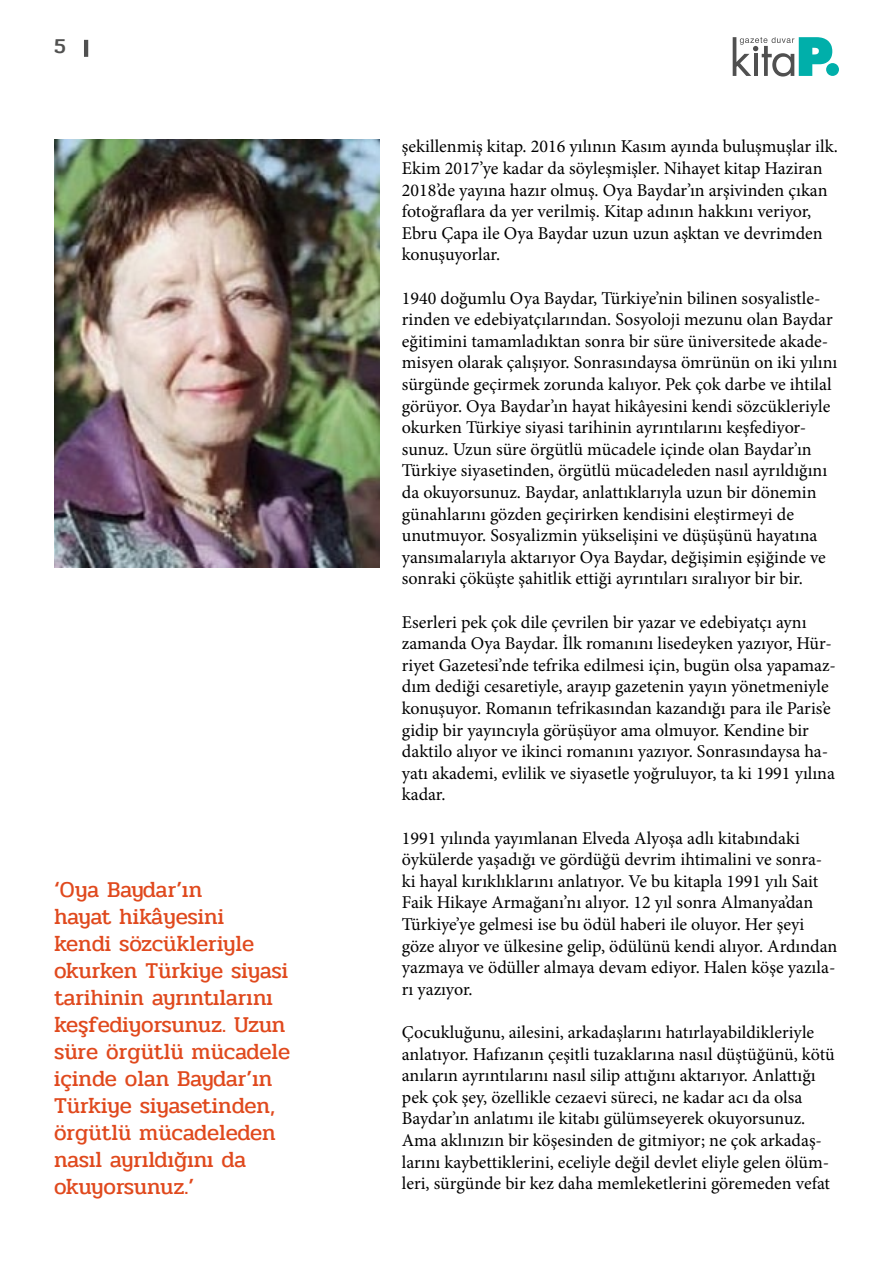
<style>
.page{position:relative;width:893px;height:1263px;background:#fff}
.page>*{position:absolute;margin:0;border:0;box-sizing:border-box;transform-origin:0 0}
.t1{font:22.5px/27px "Pridi";color:#e0491d}
.t2{font:500 21px "Pridi";color:#515150}
.t3{font:18px/21.6px "Minion Pro";color:#000}
</style>
<div class="page">
<svg style="left:733px;top:37px;width:99px;height:40px"></svg>
<div style="left:826px;top:63px;width:13px;height:13px;background:#00afaa;border-radius:50%"></div>
<hr style="left:84px;top:40px;width:4px;height:17px;background:#505050">
<img style="left:54px;top:139px;width:325px;height:428px">
<p class="t2" style="left:54px;top:31px;width:13px">5</p>
<p class="t1" style="left:54px;top:876px;width:238px">‘Oya Baydar’ın<br>hayat hikâyesini<br>kendi sözcükleriyle okurken Türkiye siyasi tarihinin ayrıntılarını keşfediyorsunuz. Uzun süre örgütlü mücadele içinde olan Baydar’ın<br>Türkiye siyasetinden, örgütlü mücadeleden nasıl ayrıldığını da okuyorsunuz.’</p>
<p class="t3" style="left:402px;top:136px;width:438px">şekillenmiş kitap. 2016 yılının Kasım ayında buluşmuşlar ilk.<br>Ekim 2017’ye kadar da söyleşmişler. Nihayet kitap Haziran 2018’de yayına hazır olmuş. Oya Baydar’ın arşivinden çıkan fotoğraflara da yer verilmiş. Kitap adının hakkını veriyor, Ebru Çapa ile Oya Baydar uzun uzun aşktan ve devrimden konuşuyorlar.</p>
<p class="t3" style="left:402px;top:287px;width:437px">1940 doğumlu Oya Baydar, Türkiye’nin bilinen sosyalistle&shy;rinden ve edebiyatçılarından. Sosyoloji mezunu olan Baydar eğitimini tamamladıktan sonra bir süre üniversitede akade&shy;misyen olarak çalışıyor. Sonrasındaysa ömrünün on iki yılını sürgünde geçirmek zorunda kalıyor. Pek çok darbe ve ihtilal görüyor. Oya Baydar’ın hayat hikâyesini kendi sözcükleriyle okurken Türkiye siyasi tarihinin ayrıntılarını keşfediyor&shy;sunuz. Uzun süre örgütlü mücadele içinde olan Baydar’ın Türkiye siyasetinden, örgütlü mücadeleden nasıl ayrıldığını da okuyorsunuz. Baydar, anlattıklarıyla uzun bir dönemin günahlarını gözden geçirirken kendisini eleştirmeyi de unutmuyor. Sosyalizmin yükselişini ve düşüşünü hayatına yansımalarıyla aktarıyor Oya Baydar, değişimin eşiğinde ve sonraki çöküşte şahitlik ettiği ayrıntıları sıralıyor bir bir.</p>
<p class="t3" style="left:402px;top:611px;width:436px">Eserleri pek çok dile çevrilen bir yazar ve edebiyatçı aynı zamanda Oya Baydar. İlk romanını lisedeyken yazıyor, Hür&shy;riyet Gazetesi’nde tefrika edilmesi için, bugün olsa yapamaz&shy;dım dediği cesaretiyle, arayıp gazetenin yayın yönetmeniyle konuşuyor. Romanın tefrikasından kazandığı para ile Paris’e gidip bir yayıncıyla görüşüyor ama olmuyor. Kendine bir daktilo alıyor ve ikinci romanını yazıyor. Sonrasındaysa ha&shy;yatı akademi, evlilik ve siyasetle yoğruluyor, ta ki 1991 yılına kadar.</p>
<p class="t3" style="left:402px;top:827px;width:437px">1991 yılında yayımlanan Elveda Alyoşa adlı kitabındaki öykülerde yaşadığı ve gördüğü devrim ihtimalini ve sonra&shy;ki hayal kırıklıklarını anlatıyor. Ve bu kitapla 1991 yılı Sait Faik Hikaye Armağanı’nı alıyor. 12 yıl sonra Almanya’dan Türkiye’ye gelmesi ise bu ödül haberi ile oluyor. Her şeyi göze alıyor ve ülkesine gelip, ödülünü kendi alıyor. Ardından yazmaya ve ödüller almaya devam ediyor. Halen köşe yazıla&shy;rı yazıyor.</p>
<p class="t3" style="left:402px;top:1021px;width:434px">Çocukluğunu, ailesini, arkadaşlarını hatırlayabildikleriyle anlatıyor. Hafızanın çeşitli tuzaklarına nasıl düştüğünü, kötü anıların ayrıntılarını nasıl silip attığını aktarıyor. Anlattığı pek çok şey, özellikle cezaevi süreci, ne kadar acı da olsa Baydar’ın anlatımı ile kitabı gülümseyerek okuyorsunuz.<br>Ama aklınızın bir köşesinden de gitmiyor; ne çok arkadaş&shy;larını kaybettiklerini, eceliyle değil devlet eliyle gelen ölüm&shy;leri, sürgünde bir kez daha memleketlerini göremeden vefat</p>
</div>
